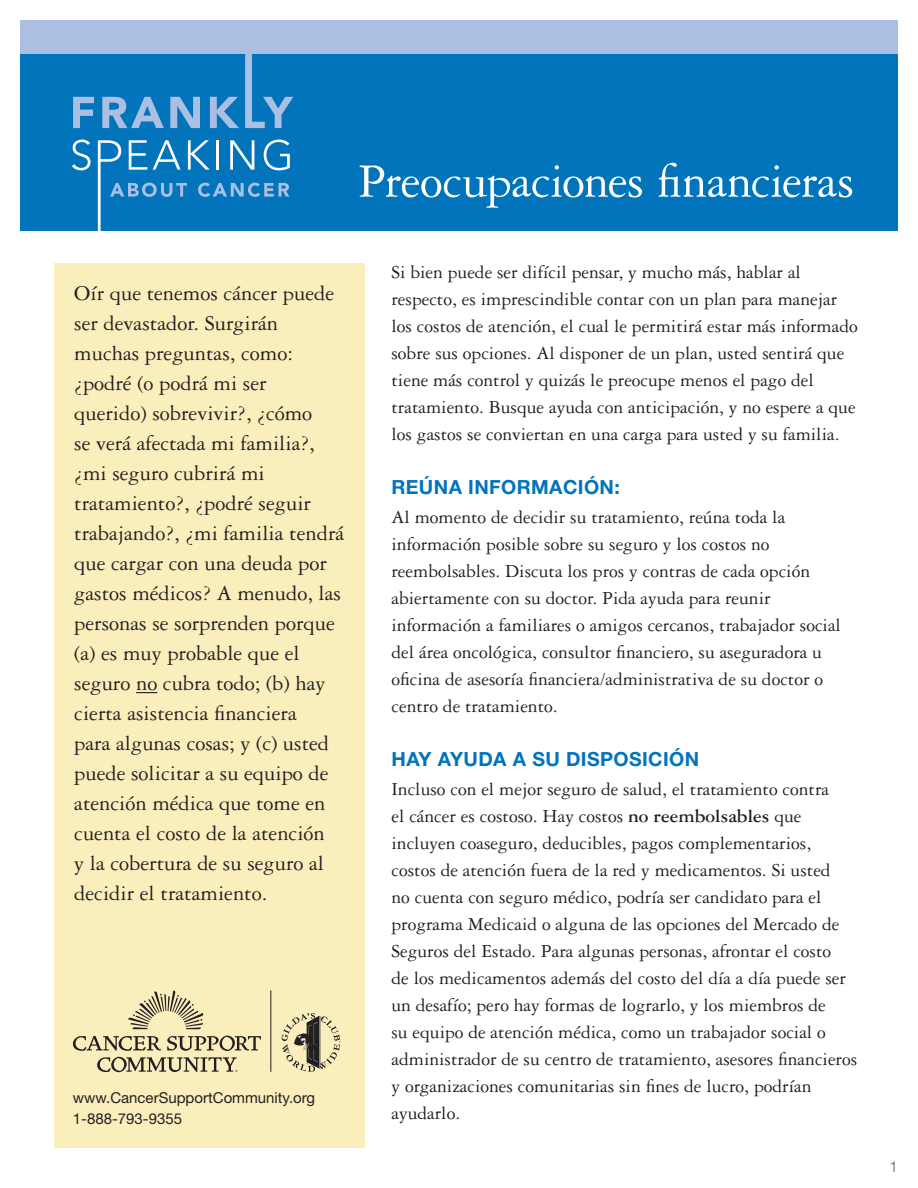
<style>
.page{position:relative;width:918px;height:1188px;background:#fff}
.page>*{position:absolute;margin:0;border:0;box-sizing:border-box;transform-origin:0 0}
.header_1___xsmall{font:50.85px "Garamond Three";letter-spacing:-.015em;color:#fff}
.intro___small{font:22.5px/30px "Garamond Three";color:#231f20}
.body_copy{font:19.5px/27px "Garamond Three";color:#231f20}
.subhead{font:700 19.5px "Helvetica Neue LT Std";letter-spacing:.02em;color:#0174bc}
.t1{font:15px/21px "Helvetica Neue LT Std";color:#231f20}
.t2{font:300 15px "Helvetica Neue LT Std";color:#57585a}
.s1{font-weight:700}
</style>
<div class="page">
<div style="left:20px;top:53px;width:878px;height:178px;background:#0174bc"></div>
<div style="left:20px;top:20px;width:878px;height:34px;background:#abbfe2"></div>
<svg style="left:73px;top:97px;width:21px;height:31px"></svg>
<svg style="left:102px;top:97px;width:62px;height:31px"></svg>
<svg style="left:170px;top:97px;width:30px;height:31px"></svg>
<svg style="left:210px;top:97px;width:29px;height:31px"></svg>
<svg style="left:245px;top:54px;width:48px;height:74px"></svg>
<svg style="left:72px;top:140px;width:19px;height:30px"></svg>
<hr style="left:98px;top:140px;width:3px;height:94px;background:#fff">
<svg style="left:129px;top:140px;width:18px;height:30px"></svg>
<svg style="left:153px;top:140px;width:28px;height:30px"></svg>
<svg style="left:188px;top:140px;width:22px;height:30px"></svg>
<hr style="left:216px;top:140px;width:3px;height:30px;background:#fff">
<svg style="left:230px;top:140px;width:24px;height:30px"></svg>
<svg style="left:264px;top:140px;width:26px;height:30px"></svg>
<svg style="left:110px;top:183px;width:77px;height:14px"></svg>
<svg style="left:198px;top:183px;width:91px;height:14px"></svg>
<svg style="left:100px;top:140px;width:21px;height:22px"></svg>
<div style="left:54px;top:263px;width:310px;height:885px;background:#fbeebd"></div>
<svg style="left:136px;top:692px;width:21px;height:1px"></svg>
<svg style="left:282px;top:1013px;width:58px;height:59px"></svg>
<svg style="left:73px;top:1036px;width:188px;height:15px"></svg>
<svg style="left:128px;top:990px;width:76px;height:39px"></svg>
<svg style="left:97px;top:1057px;width:140px;height:15px"></svg>
<hr style="left:270px;top:990px;width:1px;height:82px;background:#231f20">
<p class="header_1___xsmall" style="left:358px;top:154px;width:498px">Preocupaciones financieras</p>
<p class="intro___small" style="left:74px;top:279px;width:272px">Oír que tenemos cáncer puede ser devastador. Surgirán muchas preguntas, como: ¿podré (o podrá mi ser querido) sobrevivir?, ¿cómo<br>se verá afectada mi familia?, ¿mi seguro cubrirá mi tratamiento?, ¿podré seguir trabajando?, ¿mi familia tendrá que cargar con una deuda por gastos médicos? A menudo, las personas se sorprenden porque (a) es muy probable que el seguro no cubra todo; (b) hay cierta asistencia financiera<br>para algunas cosas; y (c) usted puede solicitar a su equipo de atención médica que tome en cuenta el costo de la atención<br>y la cobertura de su seguro al decidir el tratamiento.</p>
<p class="t1" style="left:73px;top:1087px;width:244px">www.CancerSupportCommunity.org<br>1-888-793-9355</p>
<p class="body_copy" style="left:392px;top:259px;width:468px">Si bien puede ser difícil pensar, y mucho más, hablar al respecto, es imprescindible contar con un plan para manejar los costos de atención, el cual le permitirá estar más informado sobre sus opciones. Al disponer de un plan, usted sentirá que tiene más control y quizás le preocupe menos el pago del tratamiento. Busque ayuda con anticipación, y no espere a que los gastos se conviertan en una carga para usted y su familia.</p>
<p class="subhead" style="left:392px;top:475px;width:230px">REÚNA INFORMACIÓN:</p>
<p class="body_copy" style="left:392px;top:504px;width:451px">Al momento de decidir su tratamiento, reúna toda la información posible sobre su seguro y los costos no reembolsables. Discuta los pros y contras de cada opción abiertamente con su doctor. Pida ayuda para reunir información a familiares o amigos cercanos, trabajador social del área oncológica, consultor financiero, su aseguradora u oficina de asesoría financiera/administrativa de su doctor o centro de tratamiento.</p>
<p class="subhead" style="left:392px;top:747px;width:309px">HAY AYUDA A SU DISPOSICIÓN</p>
<p class="body_copy" style="left:392px;top:776px;width:467px">Incluso con el mejor seguro de salud, el tratamiento contra<br>el cáncer es costoso. Hay costos <span class="s1">no reembolsables</span> que incluyen coaseguro, deducibles, pagos complementarios, costos de atención fuera de la red y medicamentos. Si usted<br>no cuenta con seguro médico, podría ser candidato para el programa Medicaid o alguna de las opciones del Mercado de Seguros del Estado. Para algunas personas, afrontar el costo<br>de los medicamentos además del costo del día a día puede ser un desafío; pero hay formas de lograrlo, y los miembros de<br>su equipo de atención médica, como un trabajador social o administrador de su centro de tratamiento, asesores financieros y organizaciones comunitarias sin fines de lucro, podrían ayudarlo.</p>
<p class="t2" style="left:889px;top:1157px;width:10px">1</p>
</div>
